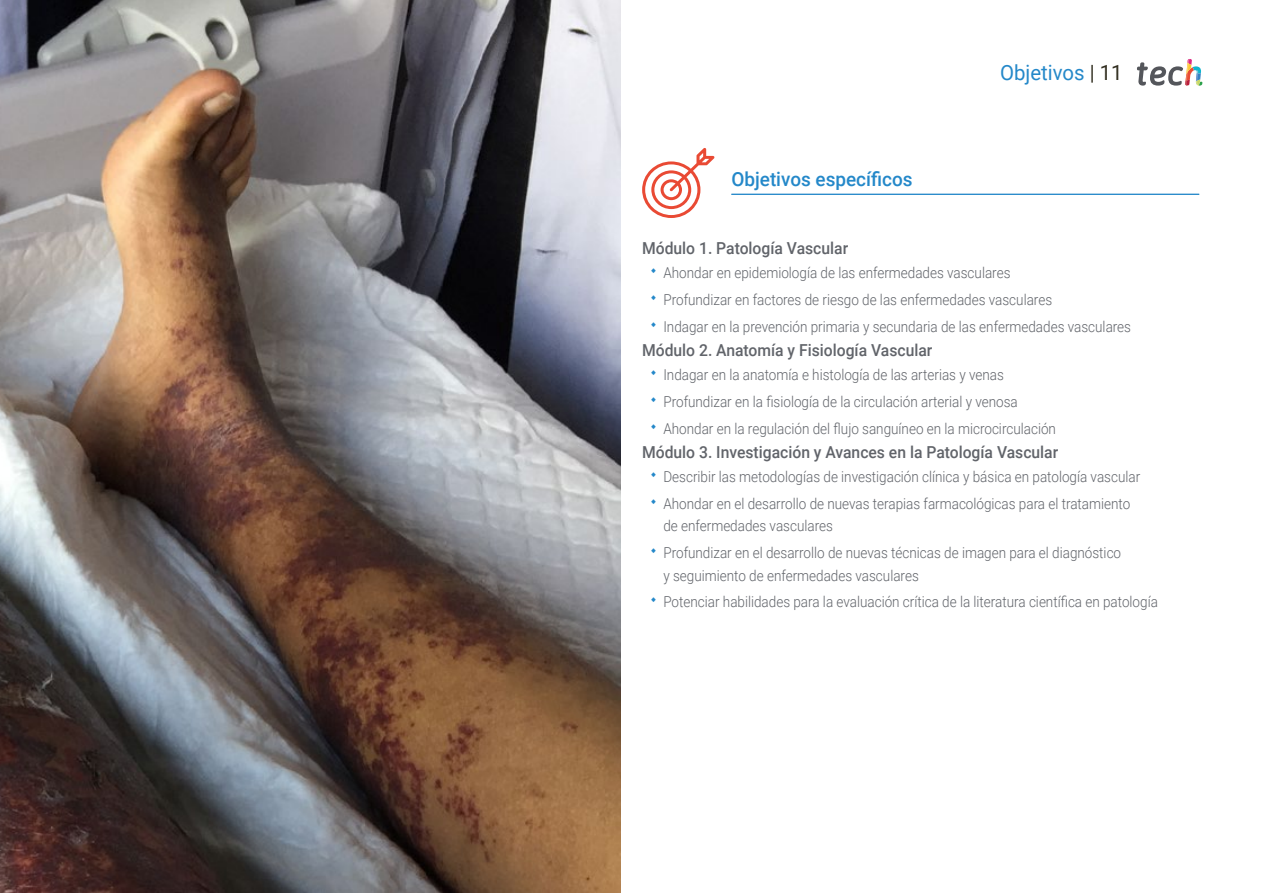
<style>
.page{position:relative;width:1263px;height:893px;background:#fff}
.page>*{position:absolute;margin:0;border:0;box-sizing:border-box;transform-origin:0 0}
.t1{font:21px "Roboto";color:#2488c9}
.t2{font:500 19.5px "Roboto";color:#2488c9}
.t3{font:500 16.5px "Roboto";color:#61646a;scale:.95 1}
.t4{font:300 15px/26.7px "Roboto";color:#61646a;scale:.9 1}
.s1{color:#312e20}
</style>
<div class="page">
<svg style="left:642px;top:148px;width:72px;height:70px"></svg>
<hr style="left:731px;top:194px;width:468px;height:1px;background:#2488c9">
<svg style="left:1137px;top:59px;width:65px;height:27px"></svg>
<img style="left:0;top:0;width:621px;height:893px">
<h2 class="t2" style="left:731px;top:165px;width:183px">Objetivos específicos</h2>
<h1 class="t1" style="left:1000px;top:57px;width:124px">Objetivos <span class="s1">| 11</span></h1>
<p class="t3" style="left:642px;top:236px;width:218px">Módulo 1. Patología Vascular</p>
<p class="t4" style="left:663px;top:259px;width:521px">Ahondar en epidemiología de las enfermedades vasculares<br>Profundizar en factores de riesgo de las enfermedades vasculares<br>Indagar en la prevención primaria y secundaria de las enfermedades vasculares</p>
<p class="t3" style="left:642px;top:338px;width:307px">Módulo 2. Anatomía y Fisiología Vascular</p>
<p class="t4" style="left:663px;top:361px;width:438px">Indagar en la anatomía e histología de las arterias y venas<br>Profundizar en la fisiología de la circulación arterial y venosa<br>Ahondar en la regulación del flujo sanguíneo en la microcirculación</p>
<p class="t3" style="left:642px;top:440px;width:440px">Módulo 3. Investigación y Avances en la Patología Vascular</p>
<p class="t4" style="left:663px;top:463px;width:531px">Describir las metodologías de investigación clínica y básica en patología vascular<br>Ahondar en el desarrollo de nuevas terapias farmacológicas para el tratamiento</p>
<p class="t4" style="left:663px;top:512px;width:510px">de enfermedades vasculares<br>Profundizar en el desarrollo de nuevas técnicas de imagen para el diagnóstico</p>
<p class="t4" style="left:663px;top:561px;width:551px">y seguimiento de enfermedades vasculares<br>Potenciar habilidades para la evaluación crítica de la literatura científica en patología</p>
</div>
